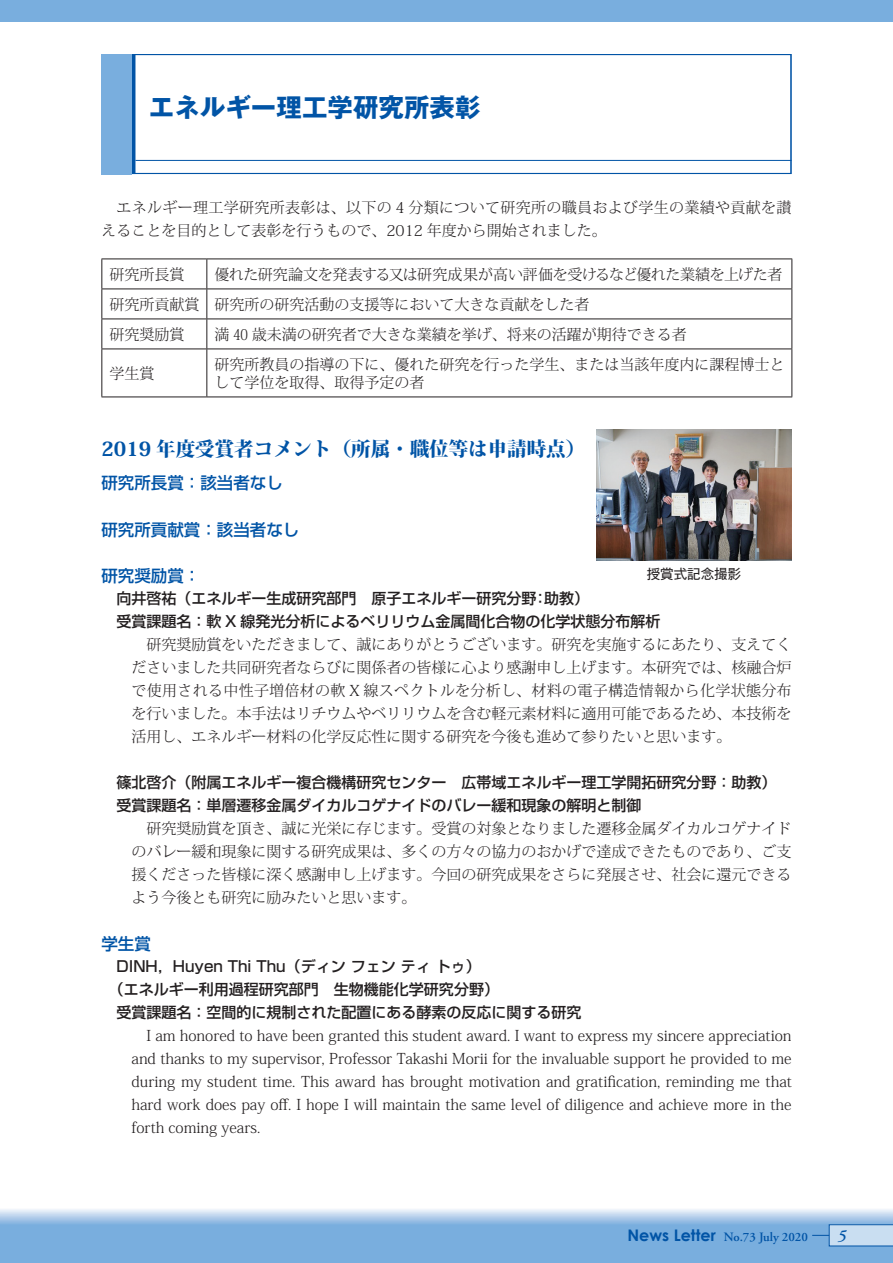
<style>
.page{position:relative;width:893px;height:1263px;background:#fff}
.page>*{position:absolute;margin:0;border:0;box-sizing:border-box;transform-origin:0 0}
.t1{font:700 25.5px "Gothic MB101 Pr 5";color:#0154a6}
.t2{font:800 19.5px "Koz Min Pr 6 N";color:#0154a6}
.t3{font:500 16.5px "Shin Go Pr 5";color:#0154a6}
.t4{font:italic 600 16.5px "Adobe Garamond Pro";color:#0154a6}
.t5{font:300 15px/23px "Koz Min Pr 6 N";color:#231f20;text-align:justify}
.t6{font:500 15px/23px "Shin Go Pr 5";color:#231f20}
.t7{font:300 15px/23px "Koz Min Pr 6 N";letter-spacing:.02em;color:#231f20}
.t8{font:13.5px "Gothic MB101 Pr 5";color:#231f20}
.t9{font:600 12.75px "Adobe Garamond Pro";color:#0154a6}
.s1{font-family:"Century Gothic";font-weight:700;font-size:15.9px}
</style>
<div class="page">
<svg style="left:0;top:1209px;width:893px;height:54px;background:#8bb8e2"></svg>
<div style="left:0;top:0;width:893px;height:21px;background:#79aede"></div>
<svg style="left:812px;top:1224px;width:81px;height:22px;background:#aacae7"></svg>
<svg style="left:131px;top:56px;width:4px;height:116px"></svg>
<hr style="left:135px;top:160px;width:656px;height:1px;background:#0154a6">
<div style="left:101px;top:54px;width:690px;height:120px;border:1px solid #0154a6"></div>
<div style="left:101px;top:54px;width:30px;height:120px;background:#79aede"></div>
<svg style="left:102px;top:260px;width:689px;height:137px"></svg>
<hr style="left:101px;top:259px;width:106px;height:1px;background:#231f20">
<hr style="left:101px;top:259px;width:1px;height:30px;background:#231f20">
<hr style="left:207px;top:259px;width:585px;height:1px;background:#231f20">
<hr style="left:206px;top:259px;width:1px;height:30px;background:#231f20">
<hr style="left:791px;top:259px;width:1px;height:30px;background:#231f20">
<hr style="left:101px;top:289px;width:106px;height:1px;background:#231f20">
<hr style="left:101px;top:289px;width:1px;height:30px;background:#231f20">
<hr style="left:207px;top:289px;width:585px;height:1px;background:#231f20">
<hr style="left:206px;top:289px;width:1px;height:30px;background:#231f20">
<hr style="left:791px;top:289px;width:1px;height:30px;background:#231f20">
<hr style="left:101px;top:319px;width:106px;height:1px;background:#231f20">
<hr style="left:101px;top:319px;width:1px;height:30px;background:#231f20">
<hr style="left:207px;top:319px;width:585px;height:1px;background:#231f20">
<hr style="left:206px;top:319px;width:1px;height:30px;background:#231f20">
<hr style="left:791px;top:319px;width:1px;height:30px;background:#231f20">
<hr style="left:101px;top:349px;width:106px;height:1px;background:#231f20">
<hr style="left:101px;top:349px;width:1px;height:48px;background:#231f20">
<hr style="left:207px;top:349px;width:585px;height:1px;background:#231f20">
<hr style="left:206px;top:349px;width:1px;height:48px;background:#231f20">
<hr style="left:791px;top:349px;width:1px;height:48px;background:#231f20">
<hr style="left:101px;top:397px;width:106px;height:1px;background:#231f20">
<hr style="left:207px;top:397px;width:585px;height:1px;background:#231f20">
<img style="left:596px;top:430px;width:195px;height:130px">
<h1 class="t1" style="left:149px;top:86px;width:333px">エネルギー理工学研究所表彰</h1>
<p class="t7" style="left:101px;top:196px;width:692px;text-indent:15px">エネルギー理工学研究所表彰は、以下の 4 分類について研究所の職員および学生の業績や貢献を讃えることを目的として表彰を行うもので、2012 年度から開始されました。</p>
<p class="t5" style="left:109px;top:263px;width:76px">研究所長賞</p>
<p class="t5" style="left:109px;top:259px;width:675px;line-height:30px;text-align:left;text-indent:105px">優れた研究論文を発表する又は研究成果が高い評価を受けるなど優れた業績を上げた者研究所貢献賞 研究所の研究活動の支援等において大きな貢献をした者<br>研究奨励賞</p>
<p class="t5" style="left:214px;top:323px;width:474px">満 40 歳未満の研究者で大きな業績を挙げ、将来の活躍が期待できる者</p>
<p class="t5" style="left:109px;top:362px;width:46px">学生賞</p>
<p class="t5" style="left:214px;top:355px;width:572px;line-height:18px">研究所教員の指導の下に、優れた研究を行った学生、または当該年度内に課程博士として学位を取得、取得予定の者</p>
<h2 class="t2" style="left:101px;top:438px;width:485px">2019 年度受賞者コメント（所属・職位等は申請時点）</h2>
<p class="t3" style="left:101px;top:470px;width:183px">研究所長賞：該当者なし</p>
<p class="t3" style="left:101px;top:516px;width:199px">研究所貢献賞：該当者なし</p>
<p class="t3" style="left:101px;top:562px;width:101px">研究奨励賞：</p>
<p class="t6" style="left:116px;top:585px;width:545px">向井啓祐（エネルギー生成研究部門　原子エネルギー研究分野：助教）<br>受賞課題名：軟 X 線発光分析によるベリリウム金属間化合物の化学状態分布解析</p>
<p class="t5" style="left:131px;top:633px;width:662px;text-indent:15px">研究奨励賞をいただきまして、誠にありがとうございます。研究を実施するにあたり、支えてくださいました共同研究者ならびに関係者の皆様に心より感謝申し上げます。本研究では、核融合炉で使用される中性子増倍材の軟 X 線スペクトルを分析し、材料の電子構造情報から化学状態分布を行いました。本手法はリチウムやベリリウムを含む軽元素材料に適用可能であるため、本技術を活用し、エネルギー材料の化学反応性に関する研究を今後も進めて参りたいと思います。</p>
<p class="t6" style="left:116px;top:769px;width:662px">篠北啓介（附属エネルギー複合機構研究センター　広帯域エネルギー理工学開拓研究分野：助教）受賞課題名：単層遷移金属ダイカルコゲナイドのバレー緩和現象の解明と制御</p>
<p class="t5" style="left:131px;top:817px;width:662px;text-indent:15px">研究奨励賞を頂き、誠に光栄に存じます。受賞の対象となりました遷移金属ダイカルコゲナイドのバレー緩和現象に関する研究成果は、多くの方々の協力のおかげで達成できたものであり、ご支援くださった皆様に深く感謝申し上げます。今回の研究成果をさらに発展させ、社会に還元できるよう今後とも研究に励みたいと思います。</p>
<p class="t3" style="left:101px;top:930px;width:51px">学生賞</p>
<p class="t6" style="left:116px;top:954px;width:366px">DINH，Huyen Thi Thu（ディンフェンティトゥ）</p>
<p class="t6" style="left:109px;top:977px;width:392px">（エネルギー利用過程研究部門　生物機能化学研究分野）</p>
<p class="t6" style="left:116px;top:1000px;width:467px">受賞課題名：空間的に規制された配置にある酵素の反応に関する研究</p>
<p class="t5" style="left:131px;top:1024px;width:662px;text-indent:15px">I am honored to have been granted this student award. I want to express my sincere appreciation and thanks to my supervisor, Professor Takashi Morii for the invaluable support he provided to me during my student time. This award has brought motivation and gratification, reminding me that hard work does pay off. I hope I will maintain the same level of diligence and achieve more in the forth coming years.</p>
<p class="t8" style="left:647px;top:563px;width:96px">授賞式記念撮影</p>
<p class="t9" style="left:627px;top:1230px;width:182px"><span class="s1">News Letter</span> No.73 July 2020</p>
<p class="t4" style="left:838px;top:1226px;width:10px">5</p>
</div>
